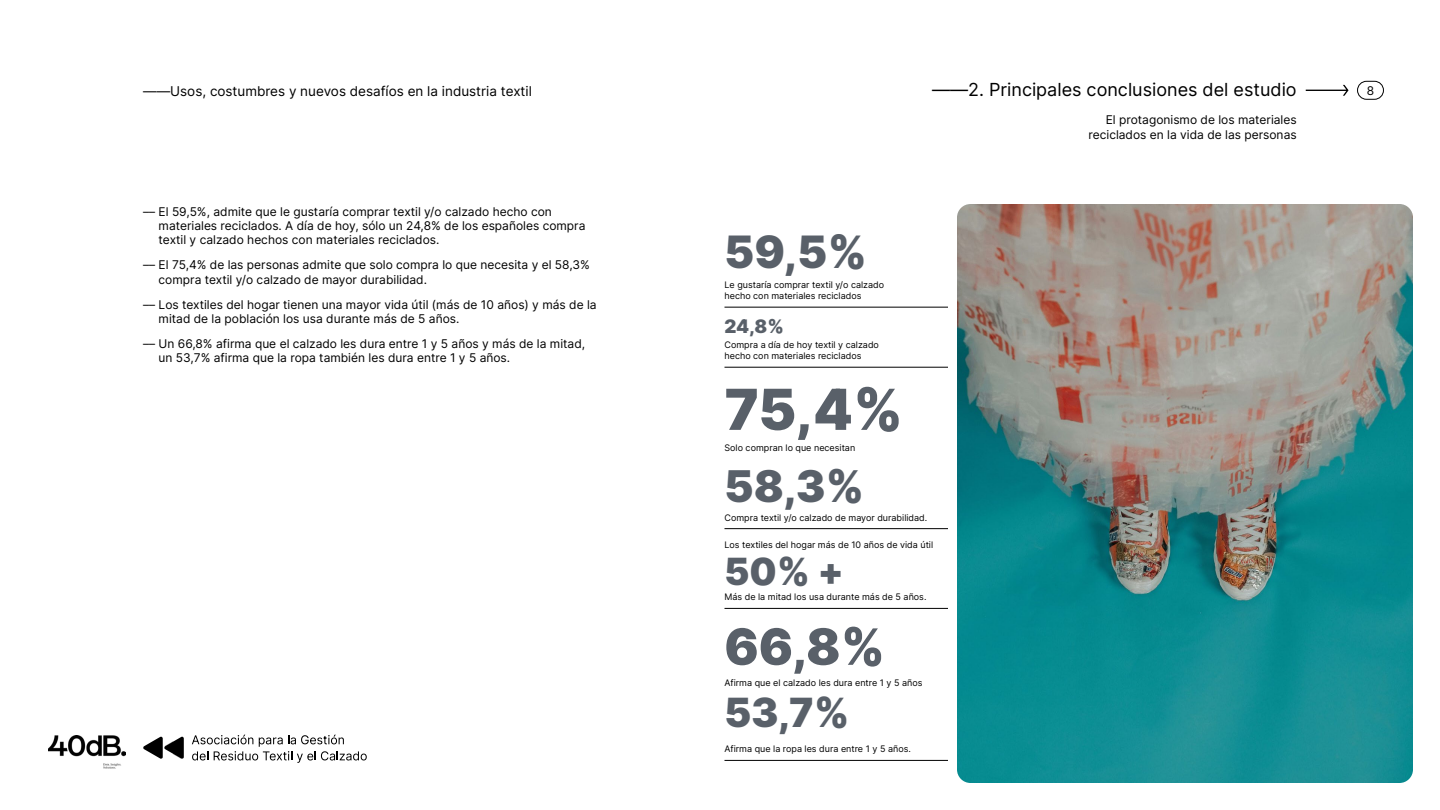
<style>
.page{position:relative;width:1440px;height:810px;background:#fff}
.page>*{position:absolute;margin:0;border:0;box-sizing:border-box;transform-origin:0 0}
.t1{font:900 56.55px "Inter";color:#596069}
.t2{font:900 50.1px "Inter";color:#596069}
.t3{font:900 44.62px "Inter";color:#596069}
.t4{font:900 43.72px "Inter";color:#596069}
.t5{font:900 40.28px "Inter";color:#596069}
.t6{font:900 37.5px "Inter";color:#596069}
.t7{font:900 18.6px "Inter";color:#596069}
.t8{font:18px "Inter";color:#000}
.t9{font:13.5px "Inter";color:#000}
.t10{font:12px/14.4px "Inter";color:#000}
.t11{font:9px/10.8px "Inter";color:#000}
</style>
<div class="page">
<div style="left:1357px;top:81px;width:27px;height:19px;border:1px solid #000;border-radius:9px"></div>
<svg style="left:1306px;top:85px;width:43px;height:11px"></svg>
<img style="left:957px;top:204px;width:456px;height:579px">
<svg style="left:143px;top:737px;width:41px;height:22px"></svg>
<svg style="left:192px;top:735px;width:175px;height:28px"></svg>
<img style="left:49px;top:735px;width:77px;height:34px">
<hr style="left:724px;top:608px;width:224px;height:1px;background:#000">
<hr style="left:724px;top:760px;width:224px;height:1px;background:#000">
<hr style="left:724px;top:307px;width:224px;height:1px;background:#000">
<hr style="left:724px;top:367px;width:224px;height:1px;background:#000">
<hr style="left:724px;top:529px;width:224px;height:1px;background:#000">
<p class="t9" style="left:143px;top:81px;width:390px">——Usos, costumbres y nuevos desafíos en la industria textil</p>
<h3 class="t8" style="left:932px;top:76px;width:366px">——2. Principales conclusiones del estudio</h3>
<p class="t10" style="left:1089px;top:112px;width:210px;text-align:right">El protagonismo de los materiales reciclados en la vida de las personas</p>
<p class="t10" style="left:159px;top:204px;width:428px;text-indent:-15px">–– El 59,5%, admite que le gustaría comprar textil y/o calzado hecho con materiales reciclados. A día de hoy, sólo un 24,8% de los españoles compra textil y calzado hechos con materiales reciclados.</p>
<p class="t10" style="left:159px;top:257px;width:433px;text-indent:-15px">–– El 75,4% de las personas admite que solo compra lo que necesita y el 58,3% compra textil y/o calzado de mayor durabilidad.</p>
<p class="t10" style="left:159px;top:297px;width:440px;text-indent:-15px">–– Los textiles del hogar tienen una mayor vida útil (más de 10 años) y más de la mitad de la población los usa durante más de 5 años.</p>
<p class="t10" style="left:159px;top:336px;width:428px;text-indent:-15px">–– Un 66,8% afirma que el calzado les dura entre 1 y 5 años y más de la mitad, un 53,7% afirma que la ropa también les dura entre 1 y 5 años.</p>
<h3 class="t3" style="left:724px;top:218px;width:144px">59,5%</h3>
<p class="t11" style="left:724px;top:279px;width:161px">Le gustaría comprar textil y/o calzado hecho con materiales reciclados</p>
<h3 class="t7" style="left:724px;top:312px;width:61px">24,8%</h3>
<p class="t11" style="left:724px;top:339px;width:156px">Compra a día de hoy textil y calzado hecho con materiales reciclados</p>
<h1 class="t1" style="left:724px;top:366px;width:180px">75,4%</h1>
<h3 class="t4" style="left:724px;top:452px;width:142px">58,3%</h3>
<p class="t11" style="left:724px;top:442px;width:132px">Solo compran lo que necesitan</p>
<p class="t11" style="left:724px;top:512px;width:204px">Compra textil y/o calzado de mayor durabilidad.</p>
<p class="t11" style="left:724px;top:540px;width:210px">Los textiles del hogar más de 10 años de vida útil</p>
<h3 class="t6" style="left:724px;top:543px;width:121px">50% +</h3>
<p class="t11" style="left:724px;top:591px;width:204px">Más de la mitad los usa durante más de 5 años.</p>
<h2 class="t2" style="left:724px;top:608px;width:162px">66,8%</h2>
<h3 class="t5" style="left:724px;top:682px;width:127px">53,7%</h3>
<p class="t11" style="left:724px;top:677px;width:200px">Afirma que el calzado les dura entre 1 y 5 años</p>
<p class="t11" style="left:724px;top:743px;width:188px">Afirma que la ropa les dura entre 1 y 5 años.</p>
<p class="t10" style="left:1367px;top:83px;width:9px">8</p>
</div>
